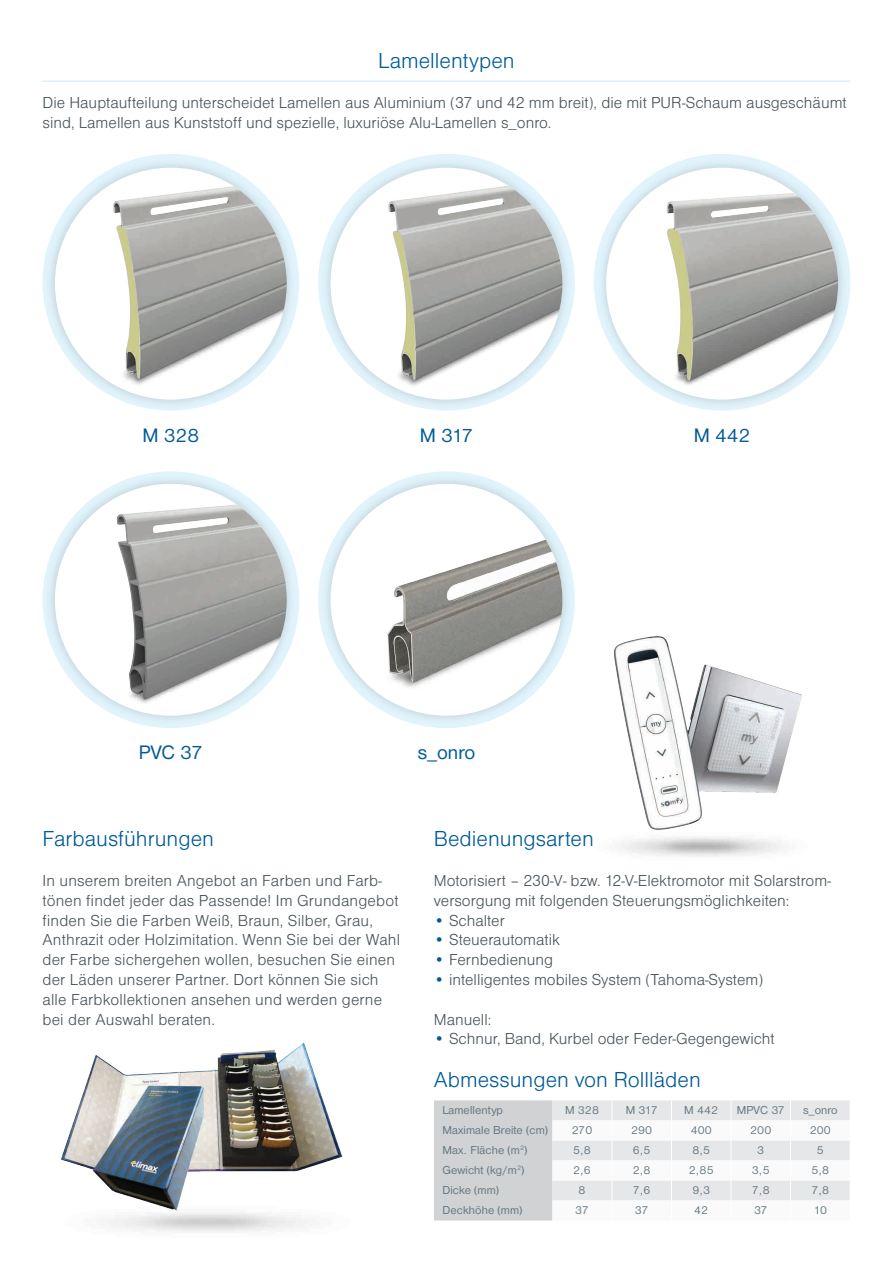
<style>
.page{position:relative;width:893px;height:1263px;background:#fff}
.page>*{position:absolute;margin:0;border:0;box-sizing:border-box;transform-origin:0 0}
.t1{font:22.5px "Nimbus Sans DOT Ligh";color:#005b97}
.t2{font:20.25px "Nimbus Sans DOT";color:#005b97}
.t3{font:16.5px/19.8px "Nimbus Sans DOT Ligh";color:#475359}
.t4{font:12px "Nimbus Sans DOT";letter-spacing:.01em;color:#647882}
.s1{color:#005b97}
</style>
<div class="page">
<hr style="left:43px;top:81px;width:807px;height:1px;background:#c6eafa">
<div style="left:45px;top:158px;width:252px;height:252px;background:#231f20;opacity:.2"></div>
<img style="left:55px;top:168px;width:232px;height:232px;border-radius:116px">
<div style="left:45px;top:474px;width:252px;height:252px;background:#231f20;opacity:.2"></div>
<img style="left:55px;top:484px;width:232px;height:232px;border-radius:116px">
<div style="left:321px;top:158px;width:252px;height:252px;background:#231f20;opacity:.2"></div>
<img style="left:330px;top:168px;width:232px;height:232px;border-radius:116px">
<div style="left:321px;top:474px;width:252px;height:252px;background:#231f20;opacity:.2"></div>
<img style="left:330px;top:484px;width:232px;height:232px;border-radius:116px">
<div style="left:596px;top:158px;width:252px;height:252px;background:#231f20;opacity:.2"></div>
<img style="left:606px;top:168px;width:232px;height:232px;border-radius:116px">
<svg style="left:434px;top:1100px;width:416px;height:120px"></svg>
<img style="left:560px;top:601px;width:242px;height:256px">
<img style="left:61px;top:1042px;width:282px;height:190px">
<p class="t1" style="left:378px;top:48px;width:138px">Lamellentypen</p>
<p class="t3" style="left:43px;top:93px;width:806px">Die Hauptaufteilung unterscheidet Lamellen aus Aluminium (37 und 42 mm breit), die mit PUR-Schaum ausgeschäumt sind, Lamellen aus Kunststoff und spezielle, luxuriöse Alu-Lamellen s_onro.</p>
<p class="t2" style="left:143px;top:424px;width:58px">M 328</p>
<p class="t2" style="left:420px;top:424px;width:55px">M 317</p>
<p class="t2" style="left:694px;top:424px;width:58px">M 442</p>
<p class="t2" style="left:139px;top:741px;width:66px">PVC 37</p>
<p class="t2" style="left:418px;top:741px;width:59px">s_onro</p>
<p class="t1" style="left:43px;top:826px;width:173px">Farbausführungen</p>
<p class="t3" style="left:43px;top:871px;width:359px">In unserem breiten Angebot an Farben und Farb&shy;tönen findet jeder das Passende! Im Grundangebot finden Sie die Farben Weiß, Braun, Silber, Grau, Anthrazit oder Holzimitation. Wenn Sie bei der Wahl der Farbe sichergehen wollen, besuchen Sie einen der Läden unserer Partner. Dort können Sie sich alle Farbkollektionen ansehen und werden gerne bei der Auswahl beraten.</p>
<p class="t1" style="left:434px;top:826px;width:162px">Bedienungsarten</p>
<p class="t3" style="left:434px;top:871px;width:398px">Motorisiert – 230-V- bzw. 12-V-Elektromotor mit Solarstrom&shy;versorgung mit folgenden Steuerungsmöglichkeiten:</p>
<p class="t3" style="left:434px;top:910px;width:72px"><span class="s1">•</span> Schalter</p>
<p class="t3" style="left:434px;top:930px;width:128px"><span class="s1">•</span> Steuerautomatik</p>
<p class="t3" style="left:434px;top:950px;width:121px"><span class="s1">•</span> Fernbedienung</p>
<p class="t3" style="left:434px;top:970px;width:331px"><span class="s1">•</span> intelligentes mobiles System (Tahoma-System)</p>
<p class="t3" style="left:434px;top:1009px;width:59px">Manuell:</p>
<p class="t3" style="left:434px;top:1029px;width:342px"><span class="s1">•</span> Schnur, Band, Kurbel oder Feder-Gegengewicht</p>
<p class="t1" style="left:434px;top:1067px;width:269px">Abmessungen von Rollläden</p>
<p class="t4" style="left:442px;top:1104px;width:62px">Lamellentyp</p>
<p class="t4" style="left:565px;top:1104px;width:35px">M 328</p>
<p class="t4" style="left:626px;top:1104px;width:34px">M 317</p>
<p class="t4" style="left:684px;top:1104px;width:35px">M 442</p>
<p class="t4" style="left:737px;top:1104px;width:50px">MPVC 37</p>
<p class="t4" style="left:803px;top:1104px;width:36px">s_onro</p>
<p class="t4" style="left:442px;top:1124px;width:107px">Maximale Breite (cm)</p>
<p class="t4" style="left:572px;top:1124px;width:22px">270</p>
<p class="t4" style="left:631px;top:1124px;width:23px">290</p>
<p class="t4" style="left:691px;top:1124px;width:23px">400</p>
<p class="t4" style="left:750px;top:1124px;width:23px">200</p>
<p class="t4" style="left:810px;top:1124px;width:23px">200</p>
<p class="t4" style="left:442px;top:1144px;width:86px">Max. Fläche (m<sup>2</sup>)</p>
<p class="t4" style="left:573px;top:1144px;width:19px">5,8</p>
<p class="t4" style="left:633px;top:1144px;width:19px">6,5</p>
<p class="t4" style="left:692px;top:1144px;width:19px">8,5</p>
<p class="t4" style="left:757px;top:1144px;width:8px">3</p>
<p class="t4" style="left:817px;top:1144px;width:8px">5</p>
<p class="t4" style="left:442px;top:1164px;width:83px">Gewicht (kg/m<sup>2</sup>)</p>
<p class="t4" style="left:573px;top:1164px;width:19px">2,6</p>
<p class="t4" style="left:633px;top:1164px;width:19px">2,8</p>
<p class="t4" style="left:689px;top:1164px;width:26px">2,85</p>
<p class="t4" style="left:752px;top:1164px;width:19px">3,5</p>
<p class="t4" style="left:811px;top:1164px;width:19px">5,8</p>
<p class="t4" style="left:442px;top:1184px;width:58px">Dicke (mm)</p>
<p class="t4" style="left:578px;top:1184px;width:8px">8</p>
<p class="t4" style="left:633px;top:1184px;width:19px">7,6</p>
<p class="t4" style="left:692px;top:1184px;width:19px">9,3</p>
<p class="t4" style="left:752px;top:1184px;width:19px">7,8</p>
<p class="t4" style="left:811px;top:1184px;width:19px">7,8</p>
<p class="t4" style="left:442px;top:1204px;width:81px">Deckhöhe (mm)</p>
<p class="t4" style="left:575px;top:1204px;width:15px">37</p>
<p class="t4" style="left:635px;top:1204px;width:15px">37</p>
<p class="t4" style="left:694px;top:1204px;width:16px">42</p>
<p class="t4" style="left:754px;top:1204px;width:15px">37</p>
<p class="t4" style="left:814px;top:1204px;width:15px">10</p>
</div>
